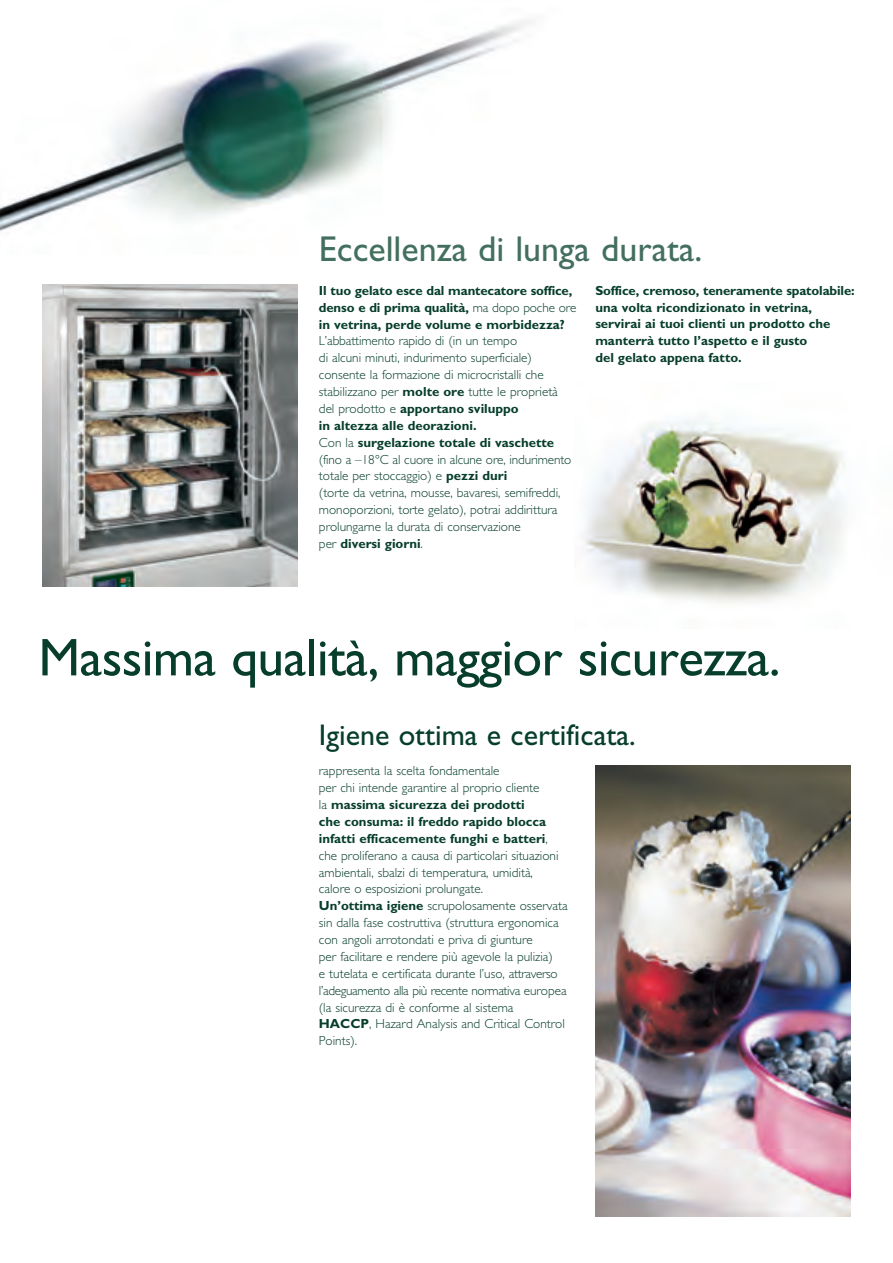
<style>
.page{position:relative;width:893px;height:1263px;background:#fff}
.page>*{position:absolute;margin:0;border:0;box-sizing:border-box;transform-origin:0 0}
.Normale{font:53.25px "Gill Sans";letter-spacing:-.01em;color:#073e2b}
._02_Massimo{font:36px "Gill Sans";color:#436f5e}
.Normale-2{font:30px "Gill Sans";color:#073e2b}
.Normale-3{font:300 13.2px/16.8px "Gill Sans";color:#073e2b}
.Normale-4{font:700 13.2px/16.8px "Gill Sans";color:#073e2b}
.s1{font-weight:300}
.s2{font-weight:700}
</style>
<div class="page">
<img style="left:43px;top:285px;width:255px;height:302px">
<img style="left:583px;top:417px;width:262px;height:186px">
<img style="left:0;top:21px;width:532px;height:210px">
<img style="left:595px;top:765px;width:255px;height:451px">
<p class="_02_Massimo" style="left:319px;top:228px;width:385px">Eccellenza di lunga durata.</p>
<p class="Normale-4" style="left:319px;top:282px;width:255px">Il tuo gelato esce dal mantecatore soffice,</p>
<p class="Normale-4" style="left:319px;top:299px;width:259px">denso e di prima qualità, <span class="s1">ma dopo poche ore </span>in vetrina, perde volume e morbidezza?<br><span class="s1">L’abbattimento rapido di (in un tempo</span></p>
<p class="Normale-3" style="left:319px;top:349px;width:215px">di alcuni minuti, indurimento superficiale)</p>
<p class="Normale-3" style="left:319px;top:366px;width:226px">consente la formazione di microcristalli che</p>
<p class="Normale-3" style="left:319px;top:383px;width:240px">stabilizzano per <span class="s2">molte ore</span> tutte le proprietà del prodotto e <span class="s2">apportano sviluppo</span></p>
<p class="Normale-4" style="left:319px;top:417px;width:159px">in altezza alle deorazioni.</p>
<p class="Normale-3" style="left:319px;top:434px;width:254px">Con la <span class="s2">surgelazione totale di vaschette </span>(fino a –18°C al cuore in alcune ore, indurimento totale per stoccaggio) e <span class="s2">pezzi duri</span></p>
<p class="Normale-3" style="left:319px;top:484px;width:243px">(torte da vetrina, mousse, bavaresi, semifreddi,</p>
<p class="Normale-3" style="left:319px;top:501px;width:240px">monoporzioni, torte gelato), potrai addirittura prolungarne la durata di conservazione</p>
<p class="Normale-4" style="left:319px;top:535px;width:106px"><span class="s1">per</span> diversi giorni<span class="s1">.</span></p>
<p class="Normale-4" style="left:595px;top:282px;width:261px">Soffice, cremoso, teneramente spatolabile:</p>
<p class="Normale-4" style="left:595px;top:299px;width:218px">una volta ricondizionato in vetrina,</p>
<p class="Normale-4" style="left:595px;top:315px;width:237px">servirai ai tuoi clienti un prodotto che</p>
<p class="Normale-4" style="left:595px;top:332px;width:214px">manterrà tutto l’aspetto e il gusto</p>
<p class="Normale-4" style="left:595px;top:349px;width:148px">del gelato appena fatto.</p>
<p class="Normale" style="left:39px;top:627px;width:743px">Massima qualità, maggior sicurezza.</p>
<p class="Normale-2" style="left:319px;top:718px;width:318px">Igiene ottima e certificata.</p>
<p class="Normale-3" style="left:319px;top:762px;width:182px">rappresenta la scelta fondamentale</p>
<p class="Normale-3" style="left:319px;top:779px;width:222px">per chi intende garantire al proprio cliente</p>
<p class="Normale-4" style="left:319px;top:796px;width:207px"><span class="s1">la</span> massima sicurezza dei prodotti</p>
<p class="Normale-4" style="left:319px;top:813px;width:230px">che consuma: il freddo rapido blocca infatti efficacemente funghi e batteri<span class="s1">,</span></p>
<p class="Normale-3" style="left:319px;top:847px;width:241px">che proliferano a causa di particolari situazioni ambientali, sbalzi di temperatura, umidità,</p>
<p class="Normale-3" style="left:319px;top:881px;width:166px">calore o esposizioni prolungate.</p>
<p class="Normale-3" style="left:319px;top:897px;width:250px"><span class="s2">Un’ottima igiene</span> scrupolosamente osservata sin dalla fase costruttiva (struttura ergonomica con angoli arrotondati e priva di giunture</p>
<p class="Normale-3" style="left:319px;top:948px;width:235px">per facilitare e rendere più agevole la pulizia)</p>
<p class="Normale-3" style="left:319px;top:965px;width:249px">e tutelata e certificata durante l’uso, attraverso l’adeguamento alla più recente normativa europea (la sicurezza di è conforme al sistema <span class="s2">HACCP</span>, Hazard Analysis and Critical Control Points).</p>
</div>
